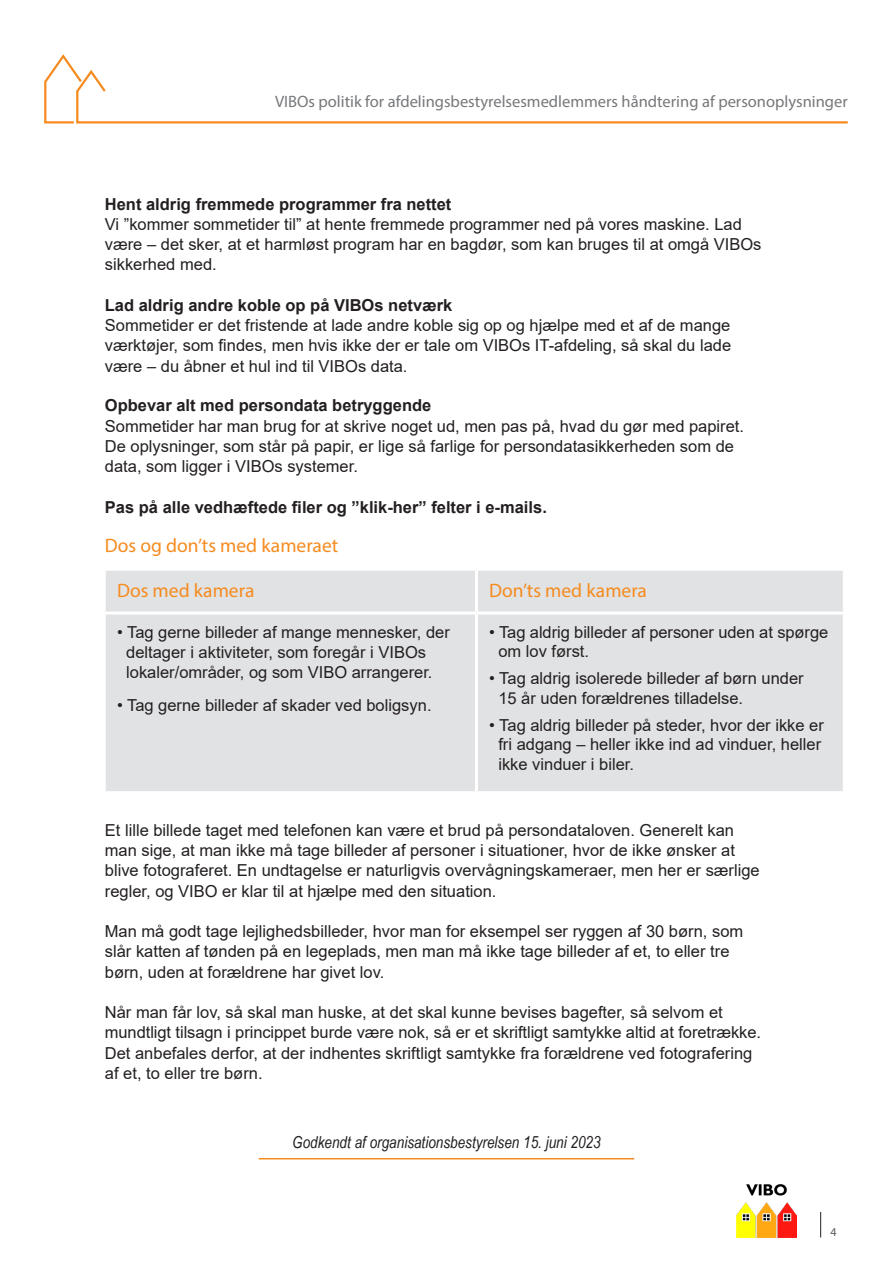
<style>
.page{position:relative;width:893px;height:1263px;background:#fff}
.page>*{position:absolute;margin:0;border:0;box-sizing:border-box;transform-origin:0 0}
.t1{font:19.5px "Myriad Pro";color:#f68b1f}
.t2{font:16.5px/20.2px "Arial";color:#231f20}
.t3{font:700 16.5px "Arial";color:#231f20}
.t4{font:16.5px "Myriad Pro";color:#76787b}
.t5{font:italic 16.5px "Arial Narrow";color:#231f20}
.t6{font:12px "Myriad Pro";color:#57585a}
</style>
<div class="page">
<svg style="left:820px;top:1212px;width:1px;height:25px"></svg>
<img style="left:737px;top:1184px;width:60px;height:53px">
<svg style="left:44px;top:54px;width:804px;height:70px"></svg>
<div style="left:106px;top:571px;width:737px;height:220px;background:#e1e2e4"></div>
<hr style="left:103px;top:611px;width:373px;height:3px;background:#fff">
<hr style="left:476px;top:611px;width:370px;height:3px;background:#fff">
<hr style="left:475px;top:571px;width:3px;height:40px;background:#fff">
<hr style="left:475px;top:614px;width:3px;height:177px;background:#fff">
<hr style="left:259px;top:1158px;width:375px;height:1px;background:#f68b1f">
<p class="t4" style="left:275px;top:92px;width:574px">VIBOs politik for afdelingsbestyrelsesmedlemmers håndtering af personoplysninger</p>
<p class="t3" style="left:105px;top:192px;width:348px">Hent aldrig fremmede programmer fra nettet</p>
<p class="t2" style="left:105px;top:214px;width:658px">Vi ”kommer sommetider til” at hente fremmede programmer ned på vores maskine. Lad være – det sker, at et harmløst program har en bagdør, som kan bruges til at omgå VIBOs sikkerhed med.</p>
<p class="t3" style="left:105px;top:293px;width:349px">Lad aldrig andre koble op på VIBOs netværk</p>
<p class="t2" style="left:105px;top:315px;width:628px;text-align:justify">Sommetider er det fristende at lade andre koble sig op og hjælpe med et af de mange værktøjer, som findes, men hvis ikke der er tale om VIBOs IT-afdeling, så skal du lade være – du åbner et hul ind til VIBOs data.</p>
<p class="t3" style="left:105px;top:394px;width:328px">Opbevar alt med persondata betryggende</p>
<p class="t2" style="left:105px;top:415px;width:641px">Sommetider har man brug for at skrive noget ud, men pas på, hvad du gør med papiret.<br>De oplysninger, som står på papir, er lige så farlige for persondatasikkerheden som de data, som ligger i VIBOs systemer.</p>
<p class="t3" style="left:105px;top:495px;width:444px">Pas på alle vedhæftede filer og ”klik-her” felter i e-mails.</p>
<p class="t1" style="left:105px;top:534px;width:235px">Dos og don’ts med kameraet</p>
<p class="t1" style="left:117px;top:578px;width:139px">Dos med kamera</p>
<p class="t1" style="left:489px;top:578px;width:159px">Don’ts med kamera</p>
<p class="t2" style="left:117px;top:622px;width:334px">• Tag gerne billeder af mange mennesker, der</p>
<p class="t2" style="left:126px;top:642px;width:301px">deltager i aktiviteter, som foregår i VIBOs</p>
<p class="t2" style="left:126px;top:662px;width:308px">lokaler/områder, og som VIBO arrangerer.</p>
<p class="t2" style="left:117px;top:695px;width:316px">• Tag gerne billeder af skader ved boligsyn.</p>
<p class="t2" style="left:489px;top:622px;width:341px">• Tag aldrig billeder af personer uden at spørge</p>
<p class="t2" style="left:498px;top:641px;width:92px">om lov først.</p>
<p class="t2" style="left:489px;top:668px;width:316px">• Tag aldrig isolerede billeder af børn under</p>
<p class="t2" style="left:498px;top:688px;width:246px">15 år uden forældrenes tilladelse.</p>
<p class="t2" style="left:489px;top:715px;width:336px">• Tag aldrig billeder på steder, hvor der ikke er</p>
<p class="t2" style="left:498px;top:734px;width:324px">fri adgang – heller ikke ind ad vinduer, heller</p>
<p class="t2" style="left:498px;top:754px;width:137px">ikke vinduer i biler.</p>
<p class="t2" style="left:105px;top:820px;width:656px">Et lille billede taget med telefonen kan være et brud på persondataloven. Generelt kan man sige, at man ikke må tage billeder af personer i situationer, hvor de ikke ønsker at blive fotograferet. En undtagelse er naturligvis overvågningskameraer, men her er særlige regler, og VIBO er klar til at hjælpe med den situation.</p>
<p class="t2" style="left:105px;top:921px;width:640px">Man må godt tage lejlighedsbilleder, hvor man for eksempel ser ryggen af 30 børn, som slår katten af tønden på en legeplads, men man må ikke tage billeder af et, to eller tre børn, uden at forældrene har givet lov.</p>
<p class="t2" style="left:105px;top:1002px;width:658px">Når man får lov, så skal man huske, at det skal kunne bevises bagefter, så selvom et mundtligt tilsagn i princippet burde være nok, så er et skriftligt samtykke altid at foretrække.<br>Det anbefales derfor, at der indhentes skriftligt samtykke fra forældrene ved fotografering af et, to eller tre børn.</p>
<p class="t5" style="left:292px;top:1130px;width:310px">Godkendt af organisationsbestyrelsen 15. juni 2023</p>
<p class="t6" style="left:830px;top:1224px;width:8px">4</p>
</div>
